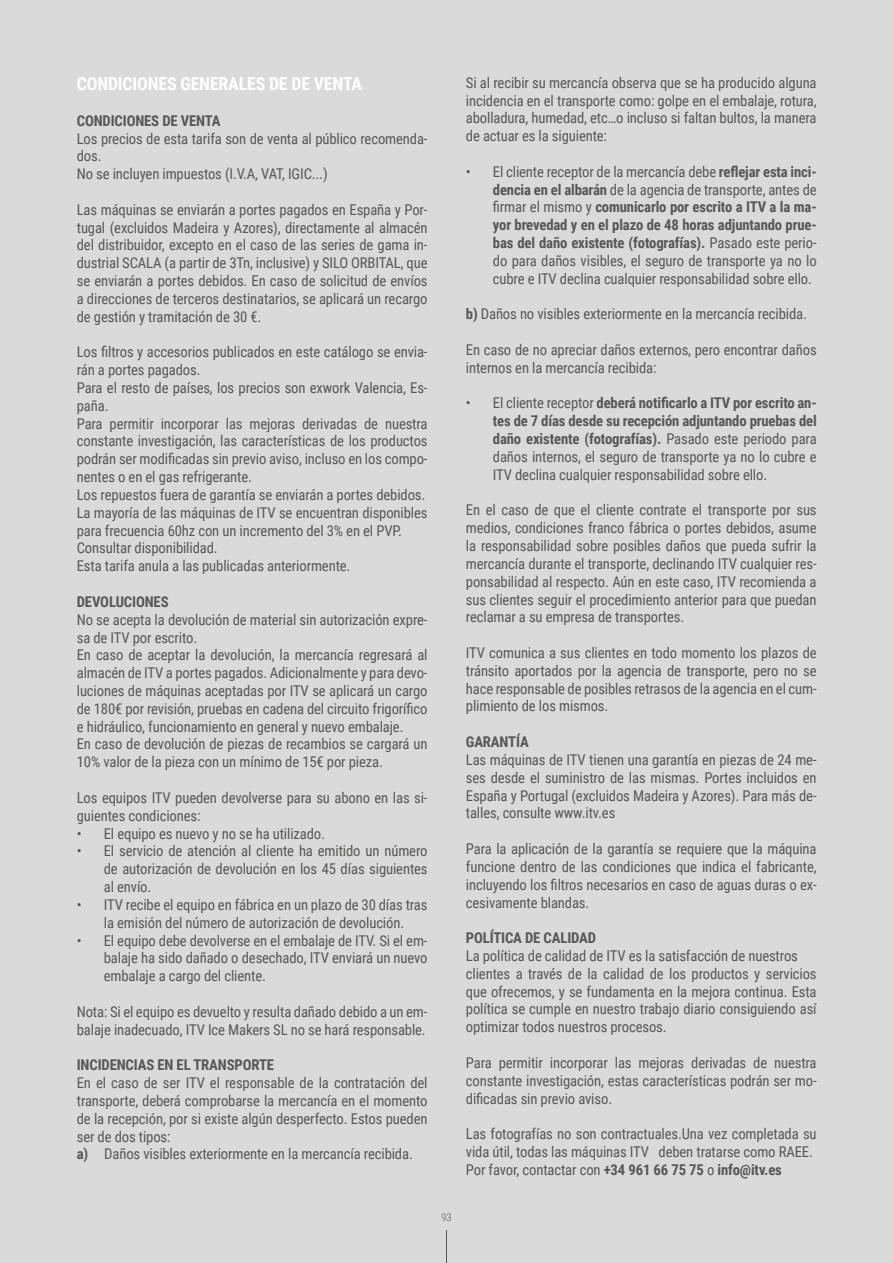
<style>
.page{position:relative;width:893px;height:1263px;background:#dadada}
.page>*{position:absolute;margin:0;border:0;box-sizing:border-box;transform-origin:0 0}
.t1{font:700 18px "Roboto Condensed";letter-spacing:-.01em;color:#fff}
.t2{font:14.85px/17.9px "Roboto Condensed";letter-spacing:-.01em;color:#575756;text-align:justify}
.t3{font:700 14.85px "Roboto Condensed";letter-spacing:-.01em;color:#575756}
.t4{font:300 10.5px "Roboto Condensed";color:#575756}
.s1{font-weight:700}
</style>
<div class="page">
<hr style="left:446px;top:1230px;width:1px;height:33px;background:#575756">
<p class="t1" style="left:77px;top:71px;width:287px">CONDICIONES GENERALES DE DE VENTA</p>
<p class="t3" style="left:77px;top:110px;width:145px">CONDICIONES DE VENTA</p>
<p class="t2" style="left:77px;top:129px;width:352px;text-align:left">Los precios de esta tarifa son de venta al público recomenda&shy;dos.<br>No se incluyen impuestos (I.V.A, VAT, IGIC...)</p>
<p class="t2" style="left:77px;top:200px;width:352px">Las máquinas se enviarán a portes pagados en España y Por&shy;tugal (excluidos Madeira y Azores), directamente al almacén del distribuidor, excepto en el caso de las series de gama in&shy;dustrial SCALA (a partir de 3Tn, inclusive) y SILO ORBITAL, que se enviarán a portes debidos. En caso de solicitud de envíos a direcciones de terceros destinatarios, se aplicará un recargo de gestión y tramitación de 30 €.</p>
<p class="t2" style="left:77px;top:343px;width:352px;text-align:left">Los filtros y accesorios publicados en este catálogo se envia&shy;rán a portes pagados.<br>Para el resto de países, los precios son exwork Valencia, Es&shy;paña.<br>Para permitir incorporar las mejoras derivadas de nuestra constante investigación, las características de los productos podrán ser modificadas sin previo aviso, incluso en los compo&shy;nentes o en el gas refrigerante.<br>Los repuestos fuera de garantía se enviarán a portes debidos.<br>La mayoría de las máquinas de ITV se encuentran disponibles para frecuencia 60hz con un incremento del 3% en el PVP.<br>Consultar disponibilidad.<br>Esta tarifa anula a las publicadas anteriormente.</p>
<p class="t3" style="left:77px;top:591px;width:93px">DEVOLUCIONES</p>
<p class="t2" style="left:77px;top:610px;width:352px;text-align:left">No se acepta la devolución de material sin autorización expre&shy;sa de ITV por escrito.<br>En caso de aceptar la devolución, la mercancía regresará al almacén de ITV a portes pagados. Adicionalmente y para devo&shy;luciones de máquinas aceptadas por ITV se aplicará un cargo de 180€ por revisión, pruebas en cadena del circuito frigorífico e hidráulico, funcionamiento en general y nuevo embalaje.<br>En caso de devolución de piezas de recambios se cargará un 10% valor de la pieza con un mínimo de 15€ por pieza.</p>
<p class="t2" style="left:77px;top:788px;width:352px">Los equipos ITV pueden devolverse para su abono en las si&shy;guientes condiciones:</p>
<p class="t2" style="left:77px;top:824px;width:250px">• El equipo es nuevo y no se ha utilizado.</p>
<p class="t2" style="left:104px;top:842px;width:325px;text-indent:-27px">• El servicio de atención al cliente ha emitido un número de autorización de devolución en los 45 días siguientes al envío.</p>
<p class="t2" style="left:77px;top:895px;width:352px;text-align:center">• ITV recibe el equipo en fábrica en un plazo de 30 días tras la emisión del número de autorización de devolución.</p>
<p class="t2" style="left:104px;top:931px;width:325px;text-indent:-27px">• El equipo debe devolverse en el embalaje de ITV. Si el em&shy;balaje ha sido dañado o desechado, ITV enviará un nuevo embalaje a cargo del cliente.</p>
<p class="t2" style="left:77px;top:1002px;width:352px">Nota: Si el equipo es devuelto y resulta dañado debido a un em&shy;balaje inadecuado, ITV Ice Makers SL no se hará responsable.</p>
<p class="t3" style="left:77px;top:1054px;width:199px">INCIDENCIAS EN EL TRANSPORTE</p>
<p class="t2" style="left:77px;top:1073px;width:352px;text-align:left">En el caso de ser ITV el responsable de la contratación del transporte, deberá comprobarse la mercancía en el momento de la recepción, por si existe algún desperfecto. Estos pueden ser de dos tipos:<br><span class="s1">a)</span> Daños visibles exteriormente en la mercancía recibida.</p>
<p class="t4" style="left:441px;top:1210px;width:12px">93</p>
<p class="t2" style="left:466px;top:73px;width:352px">Si al recibir su mercancía observa que se ha producido alguna incidencia en el transporte como: golpe en el embalaje, rotura, abolladura, humedad, etc…o incluso si faltan bultos, la manera de actuar es la siguiente:</p>
<p class="t2" style="left:493px;top:162px;width:325px;text-indent:-27px">• El cliente receptor de la mercancía debe <span class="s1">reflejar esta inci&shy;dencia en el albarán</span> de la agencia de transporte, antes de firmar el mismo y <span class="s1">comunicarlo por escrito a ITV a la ma&shy;yor brevedad y en el plazo de 48 horas adjuntando prue&shy;bas del daño existente (fotografías).</span> Pasado este perio&shy;do para daños visibles, el seguro de transporte ya no lo cubre e ITV declina cualquier responsabilidad sobre ello.</p>
<p class="t2" style="left:466px;top:305px;width:342px"><span class="s1">b)</span> Daños no visibles exteriormente en la mercancía recibida.</p>
<p class="t2" style="left:466px;top:340px;width:352px">En caso de no apreciar daños externos, pero encontrar daños internos en la mercancía recibida:</p>
<p class="t2" style="left:493px;top:394px;width:325px;text-indent:-27px">• El cliente receptor <span class="s1">deberá notificarlo a ITV por escrito an&shy;tes de 7 días desde su recepción adjuntando pruebas del daño existente (fotografías).</span> Pasado este periodo para daños internos, el seguro de transporte ya no lo cubre e ITV declina cualquier responsabilidad sobre ello.</p>
<p class="t2" style="left:466px;top:501px;width:352px">En el caso de que el cliente contrate el transporte por sus medios, condiciones franco fábrica o portes debidos, asume la responsabilidad sobre posibles daños que pueda sufrir la mercancía durante el transporte, declinando ITV cualquier res&shy;ponsabilidad al respecto. Aún en este caso, ITV recomienda a sus clientes seguir el procedimiento anterior para que puedan reclamar a su empresa de transportes.</p>
<p class="t2" style="left:466px;top:643px;width:352px">ITV comunica a sus clientes en todo momento los plazos de tránsito aportados por la agencia de transporte, pero no se hace responsable de posibles retrasos de la agencia en el cum&shy;plimiento de los mismos.</p>
<p class="t3" style="left:466px;top:731px;width:64px">GARANTÍA</p>
<p class="t2" style="left:466px;top:750px;width:352px">Las máquinas de ITV tienen una garantía en piezas de 24 me&shy;ses desde el suministro de las mismas. Portes incluidos en España y Portugal (excluidos Madeira y Azores). Para más de&shy;talles, consulte www.itv.es</p>
<p class="t2" style="left:466px;top:839px;width:352px">Para la aplicación de la garantía se requiere que la máquina funcione dentro de las condiciones que indica el fabricante, incluyendo los filtros necesarios en caso de aguas duras o ex&shy;cesivamente blandas.</p>
<p class="t3" style="left:466px;top:927px;width:132px">POLÍTICA DE CALIDAD</p>
<p class="t2" style="left:466px;top:946px;width:352px;text-align:left">La política de calidad de ITV es la satisfacción de nuestros clientes a través de la calidad de los productos y servicios que ofrecemos, y se fundamenta en la mejora continua. Esta política se cumple en nuestro trabajo diario consiguiendo así optimizar todos nuestros procesos.</p>
<p class="t2" style="left:466px;top:1053px;width:352px">Para permitir incorporar las mejoras derivadas de nuestra constante investigación, estas características podrán ser mo&shy;dificadas sin previo aviso.</p>
<p class="t2" style="left:466px;top:1124px;width:352px;text-align:left">Las fotografías no son contractuales.Una vez completada su vida útil, todas las máquinas ITV deben tratarse como RAEE.<br>Por favor, contactar con <span class="s1">+34 961 66 75 75</span> o <span class="s1">info@itv.es</span></p>
</div>
